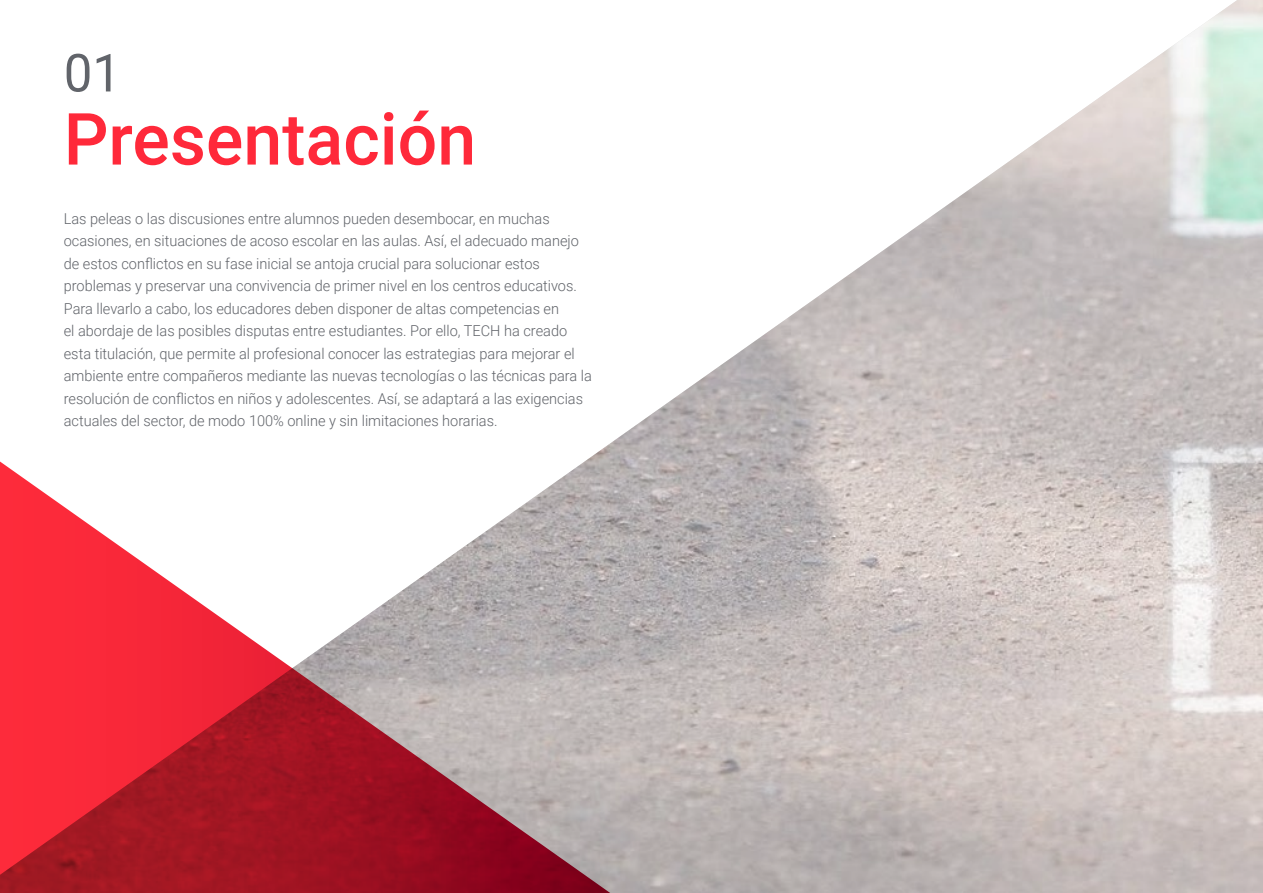
<style>
.page{position:relative;width:1263px;height:893px;background:#fff}
.page>*{position:absolute;margin:0;border:0;box-sizing:border-box;transform-origin:0 0}
.t1{font:500 72px "Roboto";color:#ff293a}
.t2{font:52.5px "Roboto";color:#61646a}
.t3{font:300 15px/22.5px "Roboto";color:#61646a}
</style>
<div class="page">
<img style="left:607px;top:0;width:656px;height:893px">
<svg style="left:0;top:446px;width:640px;height:447px"></svg>
<h2 class="t2" style="left:64px;top:36px;width:59px">01</h2>
<h1 class="t1" style="left:64px;top:89px;width:414px">Presentación</h1>
<p class="t3" style="left:64px;top:207px;width:530px">Las peleas o las discusiones entre alumnos pueden desembocar, en muchas ocasiones, en situaciones de acoso escolar en las aulas. Así, el adecuado manejo de estos conflictos en su fase inicial se antoja crucial para solucionar estos problemas y preservar una convivencia de primer nivel en los centros educativos.<br>Para llevarlo a cabo, los educadores deben disponer de altas competencias en<br>el abordaje de las posibles disputas entre estudiantes. Por ello, TECH ha creado esta titulación, que permite al profesional conocer las estrategias para mejorar el ambiente entre compañeros mediante las nuevas tecnologías o las técnicas para la resolución de conflictos en niños y adolescentes. Así, se adaptará a las exigencias actuales del sector, de modo 100% online y sin limitaciones horarias.</p>
</div>
